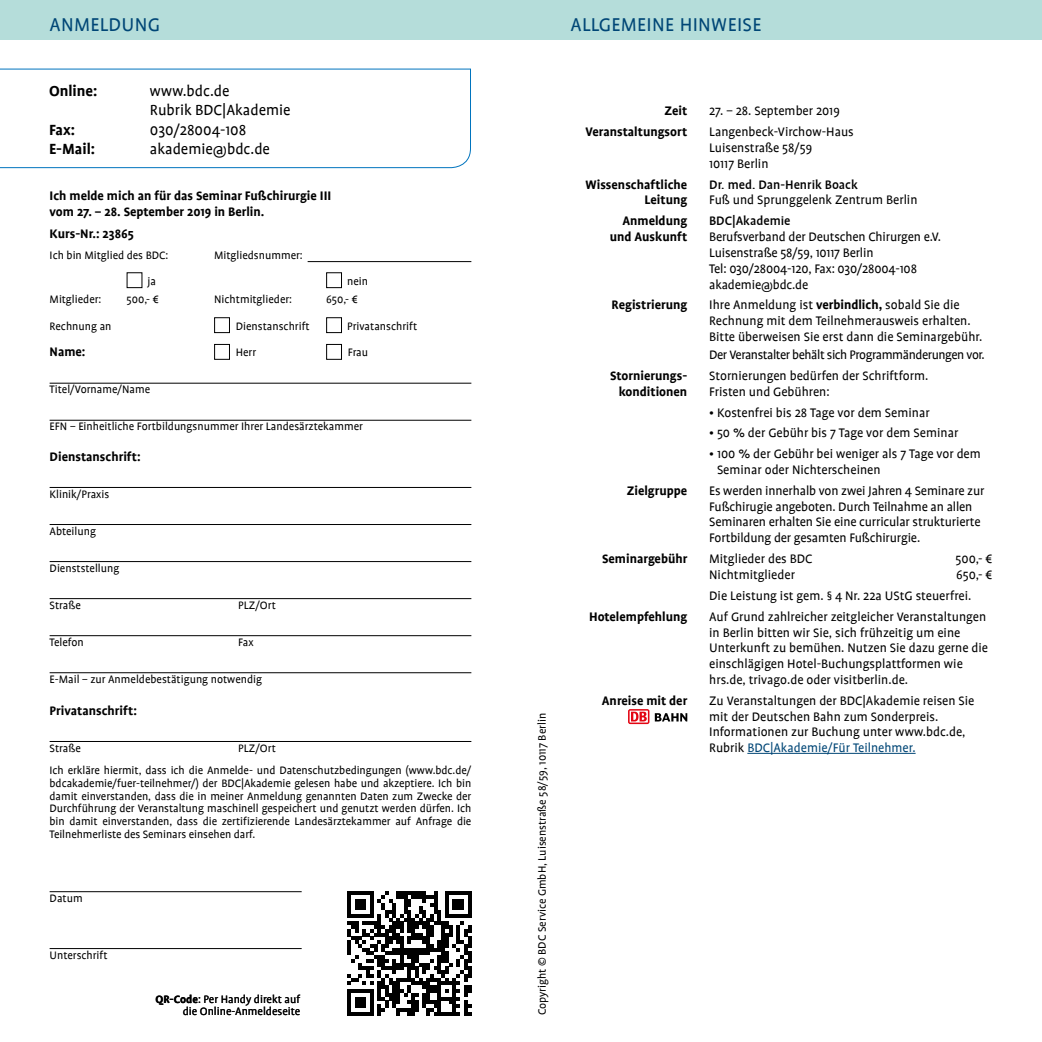
<style>
.page{position:relative;width:1042px;height:1042px;background:#fff}
.page>*{position:absolute;margin:0;border:0;box-sizing:border-box;transform-origin:0 0}
.Head_blauer_Kasten{font:21px "Profile";letter-spacing:.015em;color:#004676}
.t1{font:16.62px/19.2px "Profile";color:#000}
.t2{font:700 16.62px "Profile";color:#000}
.Allg_Hinweise_NEU{font:14px/15.8px "Profile";color:#000}
.allgemeine_Hinweise{font:14px/15.8px "Profile";color:#000}
.Allg_Hinweise_NEU-2{font:700 14px/15.8px "Profile";color:#000;text-align:right}
.allgemeine_Hinweise-2{font:700 14px/15.8px "Profile";color:#000;text-align:right}
.allgemeine_Hinweise-3{font:14px "Profile";letter-spacing:-.03em;color:#000}
.allgemeine_Hinweise-4{font:500 14px "Profile";color:#000}
.Allg_Hinweise_NEU-3{font:500 14px "Profile";color:#000}
.t3{font:12.25px/12.6px "Profile";color:#000;text-align:right}
.s1{font-weight:700}
.s2{color:#004676}
</style>
<div class="page">
<div style="left:0;top:0;width:1042px;height:40px;background:#b5ddda"></div>
<svg style="left:628px;top:709px;width:21px;height:15px"></svg>
<svg style="left:629px;top:710px;width:19px;height:12px"></svg>
<svg style="left:631px;top:712px;width:16px;height:9px"></svg>
<svg style="left:655px;top:713px;width:32px;height:8px"></svg>
<hr style="left:747px;top:753px;width:168px;height:1px;background:#004676">
<hr style="left:308px;top:261px;width:163px;height:1px;background:#000">
<hr style="left:50px;top:383px;width:421px;height:1px;background:#000">
<hr style="left:50px;top:420px;width:421px;height:1px;background:#000">
<hr style="left:50px;top:487px;width:421px;height:1px;background:#000">
<hr style="left:50px;top:524px;width:421px;height:1px;background:#000">
<hr style="left:50px;top:561px;width:421px;height:1px;background:#000">
<hr style="left:50px;top:598px;width:421px;height:1px;background:#000">
<hr style="left:50px;top:635px;width:421px;height:1px;background:#000">
<hr style="left:50px;top:672px;width:421px;height:1px;background:#000">
<hr style="left:50px;top:741px;width:421px;height:1px;background:#000">
<hr style="left:50px;top:891px;width:252px;height:1px;background:#000">
<hr style="left:50px;top:948px;width:252px;height:1px;background:#000">
<div style="left:127px;top:272px;width:15px;height:16px;border:1px solid #000"></div>
<div style="left:326px;top:272px;width:16px;height:16px;border:1px solid #000"></div>
<div style="left:214px;top:317px;width:16px;height:16px;border:1px solid #000"></div>
<div style="left:326px;top:317px;width:16px;height:16px;border:1px solid #000"></div>
<div style="left:214px;top:344px;width:16px;height:16px;border:1px solid #000"></div>
<div style="left:326px;top:344px;width:16px;height:16px;border:1px solid #000"></div>
<svg style="left:0;top:68px;width:471px;height:100px"></svg>
<svg style="left:347px;top:891px;width:124px;height:124px"></svg>
<p class="Head_blauer_Kasten" style="left:50px;top:14px;width:112px">ANMELDUNG</p>
<p class="Head_blauer_Kasten" style="left:570px;top:14px;width:192px">ALLGEMEINE HINWEISE</p>
<p class="t2" style="left:49px;top:82px;width:50px">Online:</p>
<p class="t1" style="left:150px;top:81px;width:142px">www.bdc.de<br>Rubrik BDC|Akademie</p>
<p class="t2" style="left:49px;top:120px;width:28px">Fax:</p>
<p class="t1" style="left:150px;top:120px;width:98px">030/28004-108</p>
<p class="t2" style="left:49px;top:140px;width:48px">E-Mail:</p>
<p class="t1" style="left:150px;top:139px;width:122px">akademie@bdc.de</p>
<p class="Allg_Hinweise_NEU-2" style="left:50px;top:187px;width:283px;line-height:16.8px;text-align:left">Ich melde mich an für das Seminar Fußchirurgie III vom 27. – 28. September 2019 in Berlin.</p>
<p class="Allg_Hinweise_NEU-2" style="left:50px;top:226px;width:86px">Kurs-Nr.: 23865</p>
<p class="t3" style="left:50px;top:249px;width:120px">Ich bin Mitglied des BDC:</p>
<p class="t3" style="left:214px;top:249px;width:90px">Mitgliedsnummer:</p>
<p class="t3" style="left:148px;top:275px;width:10px">ja</p>
<p class="t3" style="left:347px;top:275px;width:22px">nein</p>
<p class="t3" style="left:50px;top:293px;width:53px">Mitglieder:</p>
<p class="t3" style="left:127px;top:293px;width:34px">500,- €</p>
<p class="t3" style="left:214px;top:293px;width:79px">Nichtmitglieder:</p>
<p class="t3" style="left:326px;top:293px;width:33px">650,- €</p>
<p class="t3" style="left:50px;top:320px;width:63px">Rechnung an</p>
<p class="t3" style="left:236px;top:320px;width:75px">Dienstanschrift</p>
<p class="t3" style="left:347px;top:320px;width:72px">Privatanschrift</p>
<p class="Allg_Hinweise_NEU-2" style="left:50px;top:344px;width:37px">Name:</p>
<p class="t3" style="left:236px;top:346px;width:22px">Herr</p>
<p class="t3" style="left:348px;top:346px;width:22px">Frau</p>
<p class="t3" style="left:50px;top:383px;width:102px">Titel/Vorname/Name</p>
<p class="t3" style="left:50px;top:420px;width:315px">EFN – Einheitliche Fortbildungsnummer Ihrer Landesärztekammer</p>
<p class="Allg_Hinweise_NEU-2" style="left:50px;top:448px;width:93px">Dienstanschrift:</p>
<p class="t3" style="left:50px;top:488px;width:61px">Klinik/Praxis</p>
<p class="t3" style="left:50px;top:525px;width:48px">Abteilung</p>
<p class="t3" style="left:50px;top:562px;width:71px">Dienststellung</p>
<p class="t3" style="left:50px;top:599px;width:33px">Straße</p>
<p class="t3" style="left:238px;top:599px;width:39px">PLZ/Ort</p>
<p class="t3" style="left:50px;top:636px;width:36px">Telefon</p>
<p class="t3" style="left:238px;top:636px;width:17px">Fax</p>
<p class="t3" style="left:50px;top:673px;width:214px">E-Mail – zur Anmeldebestätigung notwendig</p>
<p class="Allg_Hinweise_NEU-2" style="left:50px;top:702px;width:89px">Privatanschrift:</p>
<p class="t3" style="left:50px;top:741px;width:33px">Straße</p>
<p class="t3" style="left:238px;top:741px;width:39px">PLZ/Ort</p>
<p class="t3" style="left:50px;top:764px;width:423px;text-align:justify">Ich erkläre hiermit, dass ich die Anmelde- und Datenschutzbedingungen (www.bdc.de/ bdcakademie/fuer-teilnehmer/) der BDC|Akademie gelesen habe und akzeptiere. Ich bin damit einverstanden, dass die in meiner Anmeldung genannten Daten zum Zwecke der Durchführung der Veranstaltung maschinell gespeichert und genutzt werden dürfen. Ich bin damit einverstanden, dass die zertifizierende Landesärztekammer auf Anfrage die Teilnehmerliste des Seminars einsehen darf.</p>
<p class="t3" style="left:50px;top:892px;width:35px">Datum</p>
<p class="t3" style="left:50px;top:949px;width:60px">Unterschrift</p>
<p class="t3" style="left:156px;top:993px;width:146px"><span class="s1">QR-Code</span>: Per Handy direkt auf die Online-Anmeldeseite</p>
<p class="t3" style="left:536px;top:1015px;width:304px;rotate:-90deg">Copyright © BDC Service GmbH, Luisenstraße 58/59, 10117 Berlin</p>
<p class="allgemeine_Hinweise-2" style="left:664px;top:103px;width:24px">Zeit</p>
<p class="allgemeine_Hinweise" style="left:709px;top:103px;width:132px">27. – 28. September 2019</p>
<p class="allgemeine_Hinweise-2" style="left:586px;top:124px;width:103px">Veranstaltungsort</p>
<p class="Allg_Hinweise_NEU" style="left:709px;top:124px;width:146px">Langenbeck-Virchow-Haus</p>
<p class="Allg_Hinweise_NEU" style="left:709px;top:140px;width:105px">Luisenstraße 58/59<br>10117 Berlin</p>
<p class="allgemeine_Hinweise-2" style="left:585px;top:176px;width:103px">Wissenschaftliche</p>
<p class="allgemeine_Hinweise-2" style="left:644px;top:192px;width:44px">Leitung</p>
<p class="allgemeine_Hinweise-4" style="left:709px;top:177px;width:150px">Dr. med. Dan-Henrik Boack</p>
<p class="Allg_Hinweise_NEU" style="left:709px;top:192px;width:210px">Fuß und Sprunggelenk Zentrum Berlin</p>
<p class="allgemeine_Hinweise-2" style="left:610px;top:213px;width:79px">Anmeldung und Auskunft</p>
<p class="Allg_Hinweise_NEU-3" style="left:709px;top:214px;width:83px">BDC|Akademie</p>
<p class="Allg_Hinweise_NEU" style="left:709px;top:229px;width:233px">Berufsverband der Deutschen Chirurgen e.V.</p>
<p class="Allg_Hinweise_NEU" style="left:709px;top:245px;width:166px">Luisenstraße 58/59, 10117 Berlin</p>
<p class="Allg_Hinweise_NEU" style="left:709px;top:261px;width:209px">Tel: 030/28004-120, Fax: 030/28004-108</p>
<p class="Allg_Hinweise_NEU" style="left:709px;top:276px;width:101px">akademie@bdc.de</p>
<p class="Allg_Hinweise_NEU-2" style="left:611px;top:297px;width:77px">Registrierung</p>
<p class="allgemeine_Hinweise" style="left:709px;top:297px;width:275px">Ihre Anmeldung ist <span class="s1">verbindlich,</span> sobald Sie die<br>Rechnung mit dem Teilnehmerausweis erhalten.<br>Bitte überweisen Sie erst dann die Seminargebühr.</p>
<p class="allgemeine_Hinweise-3" style="left:709px;top:348px;width:277px">Der Veranstalter behält sich Programmänderungen vor.</p>
<p class="Allg_Hinweise_NEU-2" style="left:610px;top:368px;width:79px">Stornierungs&shy;konditionen</p>
<p class="allgemeine_Hinweise" style="left:709px;top:368px;width:221px">Stornierungen bedürfen der Schriftform.<br>Fristen und Gebühren:</p>
<p class="allgemeine_Hinweise" style="left:709px;top:405px;width:222px">• Kostenfrei bis 28 Tage vor dem Seminar</p>
<p class="allgemeine_Hinweise" style="left:709px;top:425px;width:251px">• 50 % der Gebühr bis 7 Tage vor dem Seminar</p>
<p class="allgemeine_Hinweise" style="left:717px;top:446px;width:265px;text-indent:-8px">• 100 % der Gebühr bei weniger als 7 Tage vor dem<br>Seminar oder Nichterscheinen</p>
<p class="allgemeine_Hinweise-2" style="left:627px;top:483px;width:62px">Zielgruppe</p>
<p class="Allg_Hinweise_NEU" style="left:709px;top:483px;width:277px">Es werden innerhalb von zwei Jahren 4 Seminare zur</p>
<p class="Allg_Hinweise_NEU" style="left:709px;top:498px;width:273px">Fußchirugie angeboten. Durch Teilnahme an allen<br>Seminaren erhalten Sie eine curricular strukturierte<br>Fortbildung der gesamten Fußchirurgie.</p>
<p class="allgemeine_Hinweise-2" style="left:602px;top:551px;width:87px">Seminargebühr</p>
<p class="Allg_Hinweise_NEU" style="left:709px;top:551px;width:105px">Mitglieder des BDC</p>
<p class="Allg_Hinweise_NEU" style="left:955px;top:551px;width:38px">500,- €</p>
<p class="Allg_Hinweise_NEU" style="left:709px;top:567px;width:87px">Nichtmitglieder</p>
<p class="Allg_Hinweise_NEU" style="left:956px;top:567px;width:38px">650,- €</p>
<p class="Allg_Hinweise_NEU" style="left:709px;top:588px;width:264px">Die Leistung ist gem. § 4 Nr. 22a UStG steuerfrei.</p>
<p class="allgemeine_Hinweise-2" style="left:589px;top:608px;width:100px">Hotelempfehlung</p>
<p class="Allg_Hinweise_NEU" style="left:709px;top:609px;width:280px">Auf Grund zahlreicher zeitgleicher Veranstaltungen in Berlin bitten wir Sie, sich frühzeitig um eine Unterkunft zu bemühen. Nutzen Sie dazu gerne die einschlägigen Hotel-Buchungsplattformen wie hrs.de, trivago.de oder visitberlin.de.</p>
<p class="allgemeine_Hinweise-2" style="left:602px;top:692px;width:87px">Anreise mit der</p>
<p class="Allg_Hinweise_NEU" style="left:709px;top:693px;width:267px">Zu Veranstaltungen der BDC|Akademie reisen Sie</p>
<p class="Allg_Hinweise_NEU" style="left:709px;top:708px;width:231px">mit der Deutschen Bahn zum Sonderpreis.</p>
<p class="Allg_Hinweise_NEU" style="left:709px;top:724px;width:258px">Informationen zur Buchung unter www.bdc.de,<br>Rubrik <span class="s2">BDC|Akademie/Für Teilnehmer.</span></p>
</div>
